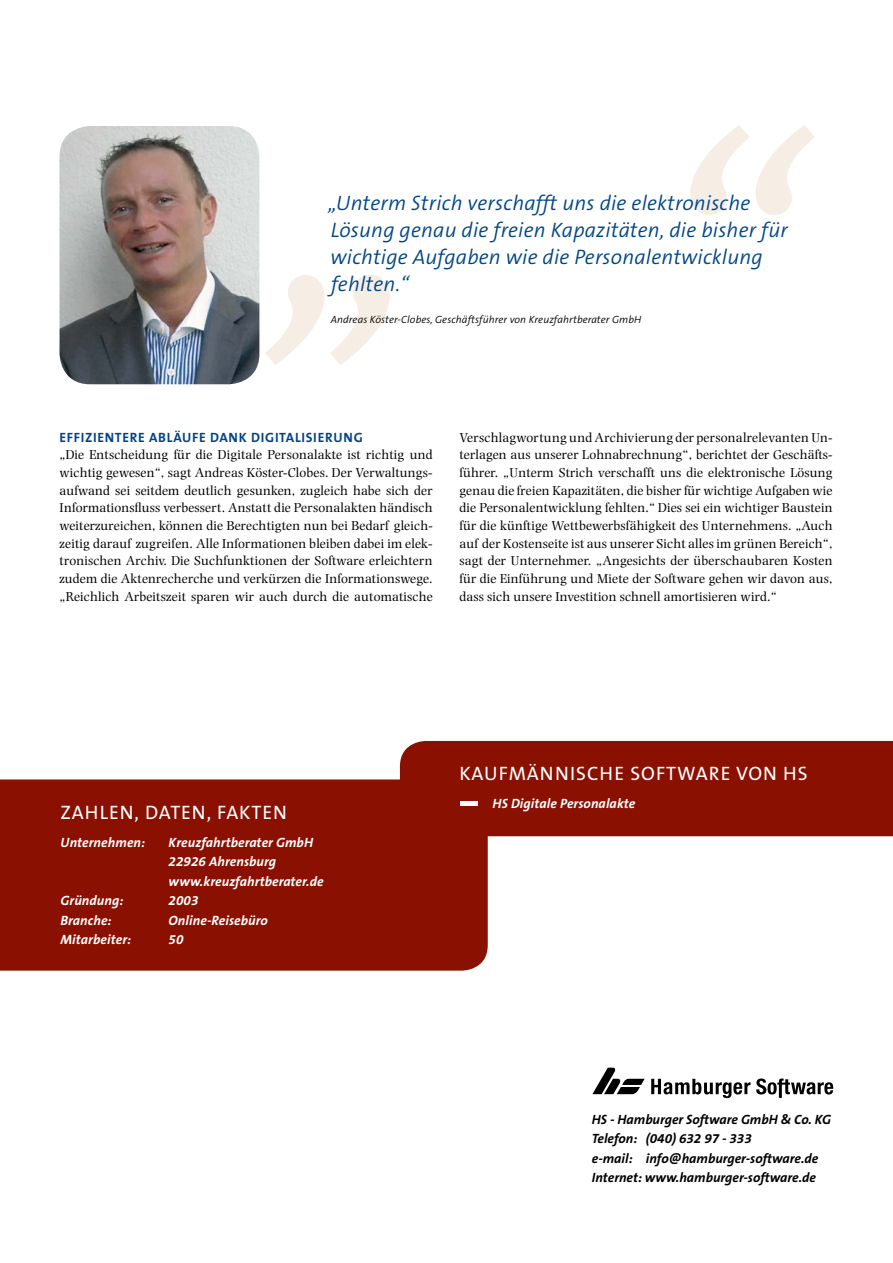
<style>
.page{position:relative;width:893px;height:1263px;background:#fff}
.page>*{position:absolute;margin:0;border:0;box-sizing:border-box;transform-origin:0 0}
.t1{font:italic 300 367.5px "The Sans B4";color:#f6eee4}
.t2{font:italic 300 21px/27px "The Sans B4";letter-spacing:.01em;color:#004587}
.t3{font:19.5px "The Sans B5 Plain";letter-spacing:.05em;color:#fff}
.t4{font:13.5px/17.7px "Photina MT Std";letter-spacing:.01em;color:#000;text-align:justify}
.t5{font:italic 700 13.5px/19.5px "The Sans B7";letter-spacing:.005em;color:#fff}
.t6{font:italic 700 13.5px/19.5px "The Sans B7";color:#000}
.t7{font:700 13.5px "The Sans B7";letter-spacing:.05em;color:#004587}
.t8{font:italic 300 10.5px "The Sans B4";letter-spacing:.01em;color:#000}
</style>
<div class="page">
<div style="left:400px;top:741px;width:493px;height:95px;background:#8a1002"></div>
<div style="left:0;top:779px;width:488px;height:191px;background:#8a1002"></div>
<div style="left:461px;top:801px;width:17px;height:5px;background:#fff"></div>
<img style="left:60px;top:126px;width:199px;height:258px">
<svg style="left:651px;top:1079px;width:99px;height:19px"></svg>
<svg style="left:756px;top:1078px;width:77px;height:20px"></svg>
<svg style="left:592px;top:1068px;width:53px;height:26px"></svg>
<h1 class="t1" style="left:647px;top:86px;width:150px">“</h1>
<h2 class="t2" style="left:328px;top:190px;width:461px">„Unterm Strich verschafft uns die elektronische Lösung genau die freien Kapazitäten, die bisher für wichtige Aufgaben wie die Personalentwicklung fehlten.“</h2>
<p class="t8" style="left:331px;top:314px;width:312px">Andreas Köster-Clobes, Geschäftsführer von Kreuzfahrtberater GmbH</p>
<h1 class="t1" style="left:278px;top:-2px;width:150px">„</h1>
<p class="t7" style="left:60px;top:430px;width:305px">EFFIZIENTERE ABLÄUFE DANK DIGITALISIERUNG</p>
<p class="t4" style="left:60px;top:446px;width:375px">„Die Entscheidung für die Digitale Personalakte ist richtig und wichtig gewesen“, sagt Andreas Köster-Clobes. Der Verwaltungs&shy;aufwand sei seitdem deutlich gesunken, zugleich habe sich der Informationsfluss verbessert. Anstatt die Personalakten händisch weiterzureichen, können die Berechtigten nun bei Bedarf gleich&shy;zeitig darauf zugreifen. Alle Informationen bleiben dabei im elek&shy;tronischen Archiv. Die Suchfunktionen der Software erleichtern zudem die Aktenrecherche und verkürzen die Informationswege. „Reichlich Arbeitszeit sparen wir auch durch die automatische</p>
<p class="t4" style="left:459px;top:429px;width:375px">Verschlagwortung und Archivierung der personalrelevanten Un&shy;terlagen aus unserer Lohnabrechnung“, berichtet der Geschäfts&shy;führer. „Unterm Strich verschafft uns die elektronische Lösung genau die freien Kapazitäten, die bisher für wichtige Aufgaben wie die Personalentwicklung fehlten.“ Dies sei ein wichtiger Baustein für die künftige Wettbewerbsfähigkeit des Unternehmens. „Auch auf der Kostenseite ist aus unserer Sicht alles im grünen Bereich“, sagt der Unternehmer. „Angesichts der überschaubaren Kosten für die Einführung und Miete der Software gehen wir davon aus, dass sich unsere Investition schnell amortisieren wird.“</p>
<h3 class="t3" style="left:61px;top:802px;width:228px">ZAH LEN, DATEN, FAKTEN</h3>
<p class="t5" style="left:61px;top:833px;width:86px">Unternehmen:</p>
<p class="t5" style="left:169px;top:833px;width:157px">Kreuzfahrtberater GmbH<br>22926 Ahrensburg www.kreuzfahrtberater.de</p>
<p class="t5" style="left:61px;top:891px;width:64px">Gründung:</p>
<p class="t5" style="left:169px;top:891px;width:31px">2003</p>
<p class="t5" style="left:61px;top:911px;width:53px">Branche:</p>
<p class="t5" style="left:169px;top:911px;width:101px">Online-Reisebüro</p>
<p class="t5" style="left:61px;top:930px;width:72px">Mitarbeiter:</p>
<p class="t5" style="left:169px;top:930px;width:16px">50</p>
<h3 class="t3" style="left:459px;top:763px;width:350px">KAUFMÄNNISCH E SOFTWARE VON HS</h3>
<p class="t5" style="left:493px;top:794px;width:144px">HS Digitale Personalakte</p>
<p class="t6" style="left:592px;top:1110px;width:241px">HS - Hamburger Software GmbH &amp; Co. KG Telefon: (040) 632 97 - 333<br>e-mail: info@hamburger-software.de Internet: www.hamburger-software.de</p>
</div>
